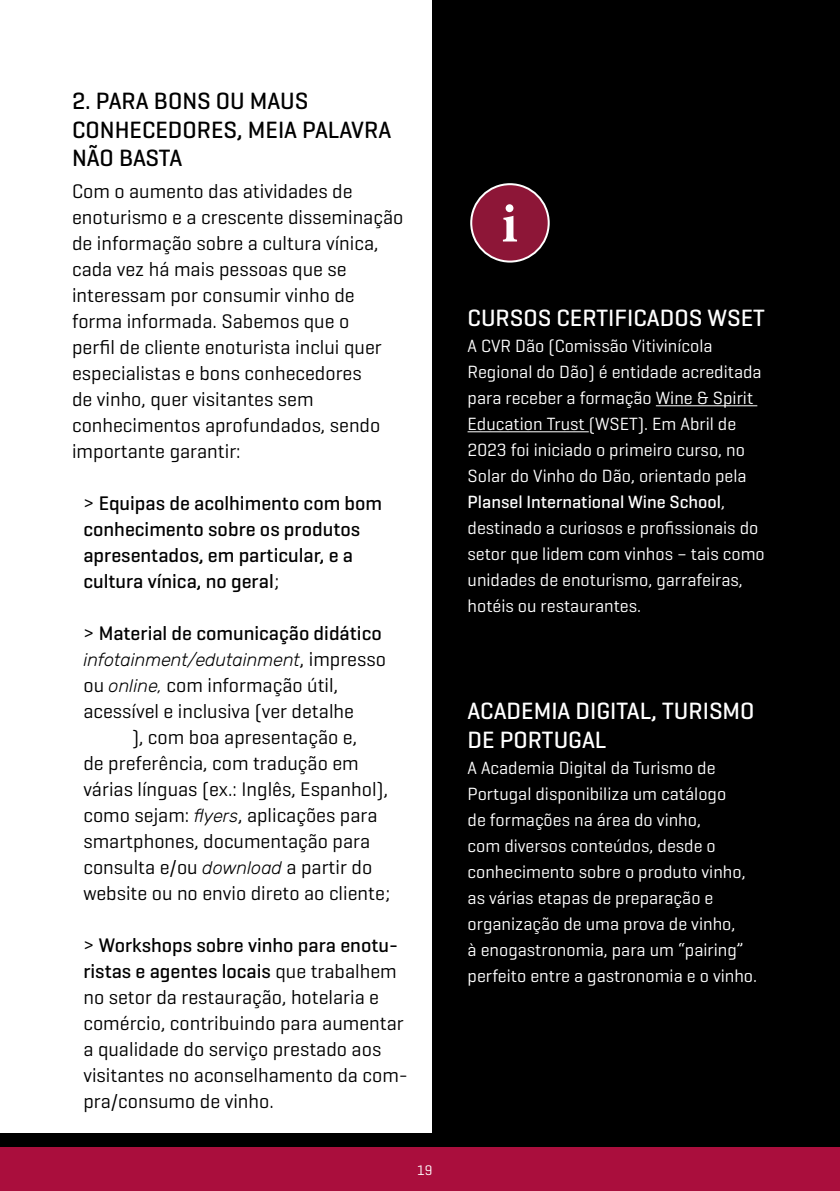
<style>
.page{position:relative;width:840px;height:1191px;background:#fff}
.page>*{position:absolute;margin:0;border:0;box-sizing:border-box;transform-origin:0 0}
.t1{font:500 24px/28.8px "Geogrotesque";color:#fff}
.t2{font:500 24px/28.8px "Geogrotesque";color:#000}
.t3{font:20px/26px "Geogrotesque";color:#000}
.t4{font:500 20px/26px "Geogrotesque";color:#000}
.t5{font:18px/26px "Geogrotesque";color:#fff}
.t6{font:italic 300 18px "Rubik";color:#000}
.t7{font:14px "Geogrotesque";color:#fff}
.s1{font-weight:400}
.s2{font-family:"Geogrotesque";font-weight:400;font-style:normal;font-size:20px}
.s3{font-family:"Rubik";font-weight:300;font-style:italic;font-size:18px}
.s4{font-weight:500}
</style>
<div class="page">
<div style="left:0;top:1133px;width:839px;height:58px;background:#000"></div>
<div style="left:0;top:1147px;width:839px;height:44px;background:#aa0e3d"></div>
<div style="left:432px;top:0;width:407px;height:1133px;background:#000"></div>
<div style="left:471px;top:184px;width:77px;height:77px;background:#8d1637;border-radius:50%"></div>
<div style="left:470px;top:183px;width:79px;height:79px;border:2px solid #fff;border-radius:50%"></div>
<svg style="left:502px;top:204px;width:14px;height:37px"></svg>
<hr style="left:655px;top:405px;width:101px;height:1px;background:#fff">
<hr style="left:467px;top:431px;width:121px;height:1px;background:#fff">
<p class="t2" style="left:72px;top:86px;width:320px">2. PARA BONS OU MAUS<br>CONHECEDORES, MEIA PALAVRA<br>NÃO BASTA</p>
<p class="t3" style="left:72px;top:178px;width:332px">Com o aumento das atividades de enoturismo e a crescente disseminação de informação sobre a cultura vínica, cada vez há mais pessoas que se interessam por consumir vinho de forma informada. Sabemos que o<br>perfil de cliente enoturista inclui quer especialistas e bons conhecedores<br>de vinho, quer visitantes sem conhecimentos aprofundados, sendo importante garantir:</p>
<p class="t4" style="left:83px;top:490px;width:300px"><span class="s1">&gt;</span> Equipas de acolhimento com bom conhecimento sobre os produtos apresentados, em particular, e a cultura vínica, no geral<span class="s1">;</span></p>
<p class="t4" style="left:83px;top:620px;width:300px"><span class="s1">&gt;</span> Material de comunicação didático</p>
<p class="t6" style="left:83px;top:650px;width:304px">infotainment/edutainment<span class="s2">, impresso</span></p>
<p class="t3" style="left:83px;top:672px;width:256px">ou <span class="s3">online,</span> com informação útil,</p>
<p class="t3" style="left:83px;top:698px;width:272px">acessível e inclusiva (ver detalhe</p>
<p class="t3" style="left:132px;top:724px;width:226px">), com boa apresentação e,</p>
<p class="t3" style="left:83px;top:750px;width:277px">de preferência, com tradução em</p>
<p class="t3" style="left:83px;top:776px;width:306px">várias línguas (ex.: Inglês, Espanhol),</p>
<p class="t3" style="left:83px;top:802px;width:295px">como sejam: <span class="s3">flyers</span>, aplicações para</p>
<p class="t3" style="left:83px;top:828px;width:288px">smartphones, documentação para</p>
<p class="t3" style="left:83px;top:854px;width:290px">consulta e/ou <span class="s3">download</span> a partir do</p>
<p class="t3" style="left:83px;top:880px;width:308px">website ou no envio direto ao cliente;</p>
<p class="t3" style="left:83px;top:932px;width:326px">&gt; <span class="s4">Workshops sobre vinho para enotu&shy;ristas e agentes locais</span> que trabalhem no setor da restauração, hotelaria e comércio, contribuindo para aumentar a qualidade do serviço prestado aos visitantes no aconselhamento da com&shy;pra/consumo de vinho.</p>
<p class="t7" style="left:417px;top:1161px;width:17px">19</p>
<p class="t1" style="left:467px;top:303px;width:298px">CURSOS CERTIFICADOS WSET</p>
<p class="t5" style="left:467px;top:332px;width:298px">A CVR Dão (Comissão Vitivinícola Regional do Dão) é entidade acreditada para receber a formação Wine &amp; Spirit Education Trust (WSET). Em Abril de 2023 foi iniciado o primeiro curso, no Solar do Vinho do Dão, orientado pela <span class="s4">Plansel International Wine School</span>, destinado a curiosos e profissionais do setor que lidem com vinhos – tais como unidades de enoturismo, garrafeiras, hotéis ou restaurantes.</p>
<p class="t1" style="left:467px;top:696px;width:288px">ACADEMIA DIGITAL, TURISMO<br>DE PORTUGAL</p>
<p class="t5" style="left:467px;top:754px;width:291px">A Academia Digital da Turismo de Portugal disponibiliza um catálogo<br>de formações na área do vinho,<br>com diversos conteúdos, desde o conhecimento sobre o produto vinho, as várias etapas de preparação e organização de uma prova de vinho,<br>à enogastronomia, para um “pairing” perfeito entre a gastronomia e o vinho.</p>
</div>
